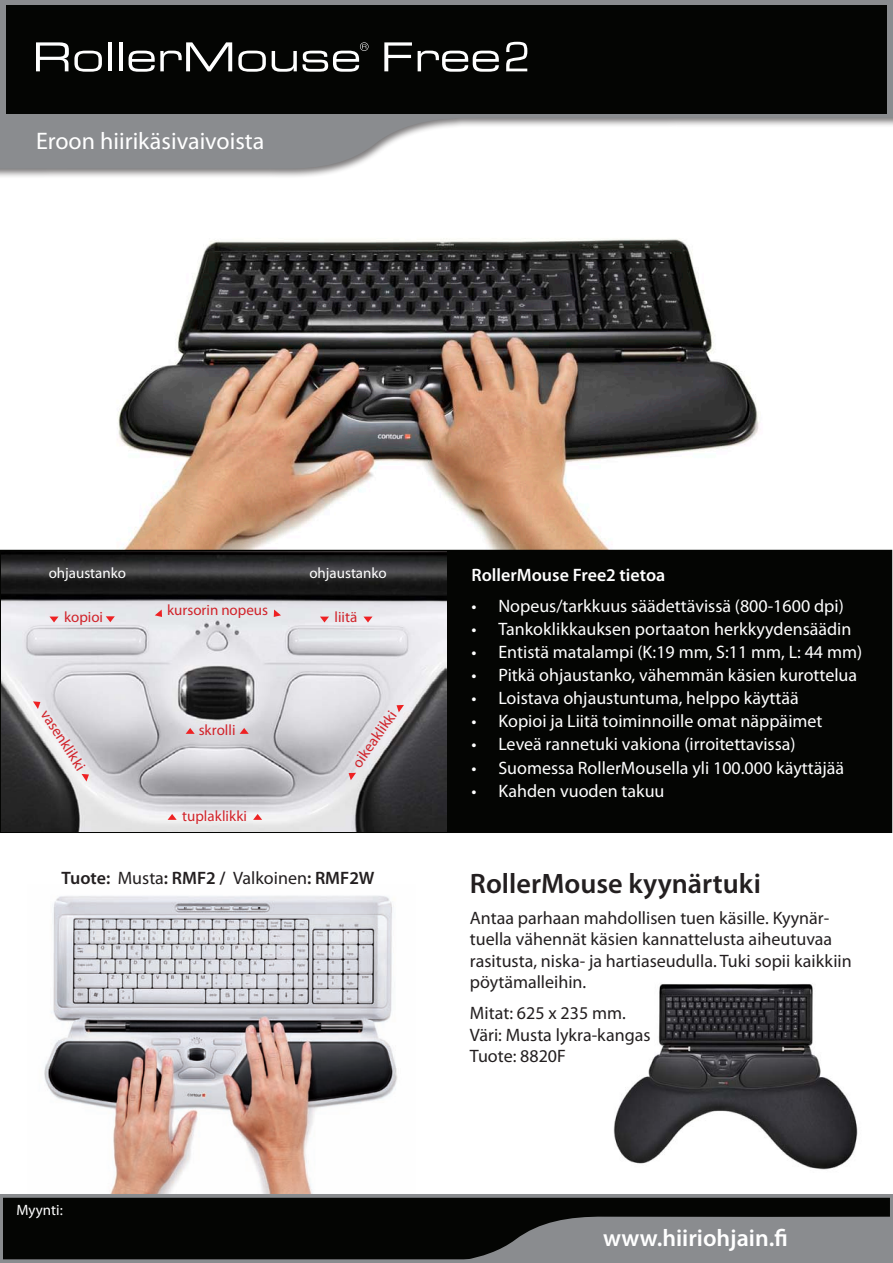
<style>
.page{position:relative;width:893px;height:1263px;background:#fff}
.page>*{position:absolute;margin:0;border:0;box-sizing:border-box;transform-origin:0 0}
.t1{font:600 28.2px "Myriad Pro";color:#231f20}
.t2{font:24px "Myriad Pro";color:#fff}
.t3{font:600 24px "Myriad Pro";color:#fff}
.t4{font:18px "Myriad Pro";color:#fff}
.t5{font:18px/21.6px "Myriad Pro";color:#231f20}
.t6{font:600 18px "Myriad Pro";color:#231f20}
.t7{font:600 18px "Myriad Pro";color:#fff}
.t8{font:15px "Myriad Pro";color:#d1232a}
.t9{font:15px "Myriad Pro";color:#fff}
.s1{font-weight:400}
</style>
<div class="page">
<img style="left:37px;top:238px;width:806px;height:312px">
<img style="left:27px;top:895px;width:388px;height:300px">
<img style="left:613px;top:983px;width:245px;height:187px">
<div style="left:1px;top:550px;width:890px;height:282px;background:#040503"></div>
<div style="left:0;top:550px;width:892px;height:283px;border:2px solid #040503"></div>
<div style="left:2px;top:1196px;width:889px;height:65px;background:#040503"></div>
<div style="left:0;top:1195px;width:893px;height:67px;border:3px solid #8a8c8f"></div>
<svg style="left:438px;top:1216px;width:455px;height:47px"></svg>
<img style="left:2px;top:551px;width:444px;height:280px">
<div style="left:0;top:0;width:893px;height:178px;background:#231f20;opacity:.6"></div>
<svg style="left:0;top:0;width:893px;height:169px;fill:#8a8c8f"></svg>
<div style="left:6px;top:5px;width:880px;height:109px;background:#040503"></div>
<svg style="left:320px;top:617px;width:9px;height:5px"></svg>
<svg style="left:50px;top:616px;width:9px;height:6px"></svg>
<svg style="left:106px;top:616px;width:9px;height:6px"></svg>
<svg style="left:363px;top:617px;width:9px;height:5px"></svg>
<svg style="left:397px;top:705px;width:7px;height:7px"></svg>
<svg style="left:349px;top:773px;width:7px;height:7px"></svg>
<svg style="left:82px;top:774px;width:7px;height:7px"></svg>
<svg style="left:33px;top:701px;width:7px;height:8px"></svg>
<svg style="left:253px;top:814px;width:9px;height:6px"></svg>
<svg style="left:168px;top:814px;width:9px;height:6px"></svg>
<svg style="left:155px;top:609px;width:7px;height:8px"></svg>
<svg style="left:274px;top:609px;width:7px;height:8px"></svg>
<svg style="left:240px;top:728px;width:9px;height:6px"></svg>
<svg style="left:186px;top:728px;width:9px;height:6px"></svg>
<svg style="left:36px;top:42px;width:66px;height:30px"></svg>
<hr style="left:108px;top:42px;width:4px;height:29px;background:#fff">
<hr style="left:119px;top:42px;width:4px;height:29px;background:#fff">
<svg style="left:129px;top:42px;width:103px;height:30px"></svg>
<svg style="left:238px;top:51px;width:28px;height:21px"></svg>
<svg style="left:272px;top:51px;width:25px;height:21px"></svg>
<svg style="left:303px;top:42px;width:66px;height:30px"></svg>
<svg style="left:384px;top:42px;width:28px;height:29px"></svg>
<svg style="left:418px;top:51px;width:81px;height:21px"></svg>
<svg style="left:506px;top:42px;width:21px;height:29px"></svg>
<p class="t2" style="left:36px;top:126px;width:230px">Eroon hiirikäsivaivoista</p>
<p class="t9" style="left:49px;top:564px;width:79px">ohjaustanko</p>
<p class="t9" style="left:309px;top:564px;width:79px">ohjaustanko</p>
<p class="t8" style="left:167px;top:601px;width:102px">kursorin nopeus</p>
<p class="t8" style="left:64px;top:607px;width:41px">kopioi</p>
<p class="t8" style="left:334px;top:607px;width:24px">liitä</p>
<p class="t8" style="left:52px;top:706px;width:70px;rotate:57deg">vasenklikki</p>
<p class="t8" style="left:199px;top:720px;width:38px">skrolli</p>
<p class="t8" style="left:182px;top:806px;width:66px">tuplaklikki</p>
<p class="t8" style="left:348px;top:760px;width:67px;rotate:-55deg">oikeaklikki</p>
<p class="t6" style="left:62px;top:866px;width:314px">Tuote: <span class="s1">Musta</span>: RMF2 / <span class="s1">Valkoinen</span>: RMF2W</p>
<p class="t9" style="left:16px;top:1201px;width:48px">Myynti:</p>
<p class="t7" style="left:471px;top:564px;width:195px">RollerMouse Free2 tietoa</p>
<p class="t4" style="left:471px;top:595px;width:374px">• Nopeus/tarkkuus säädettävissä (800-1600 dpi)</p>
<p class="t4" style="left:471px;top:618px;width:382px">• Tankoklikkauksen portaaton herkkyydensäädin</p>
<p class="t4" style="left:471px;top:641px;width:392px">• Entistä matalampi (K:19 mm, S:11 mm, L: 44 mm)</p>
<p class="t4" style="left:471px;top:664px;width:387px">• Pitkä ohjaustanko, vähemmän käsien kurottelua</p>
<p class="t4" style="left:471px;top:687px;width:329px">• Loistava ohjaustuntuma, helppo käyttää</p>
<p class="t4" style="left:471px;top:710px;width:353px">• Kopioi ja Liitä toiminnoille omat näppäimet</p>
<p class="t4" style="left:471px;top:733px;width:326px">• Leveä rannetuki vakiona (irroitettavissa)</p>
<p class="t4" style="left:471px;top:756px;width:374px">• Suomessa RollerMousella yli 100.000 käyttäjää</p>
<p class="t4" style="left:471px;top:779px;width:195px">• Kahden vuoden takuu</p>
<p class="t1" style="left:470px;top:865px;width:292px">RollerMouse kyynärtuki</p>
<p class="t5" style="left:470px;top:906px;width:383px">Antaa parhaan mahdollisen tuen käsille. Kyynär&shy;tuella vähennät käsien kannattelusta aiheutuvaa rasitusta, niska- ja hartiaseudulla. Tuki sopii kaikkiin pöytämalleihin.</p>
<p class="t5" style="left:470px;top:1002px;width:157px">Mitat: 625 x 235 mm.</p>
<p class="t5" style="left:470px;top:1023px;width:182px">Väri: Musta lykra-kangas</p>
<p class="t5" style="left:470px;top:1045px;width:98px">Tuote: 8820F</p>
<p class="t3" style="left:603px;top:1223px;width:186px">www.hiiriohjain.fi</p>
</div>
